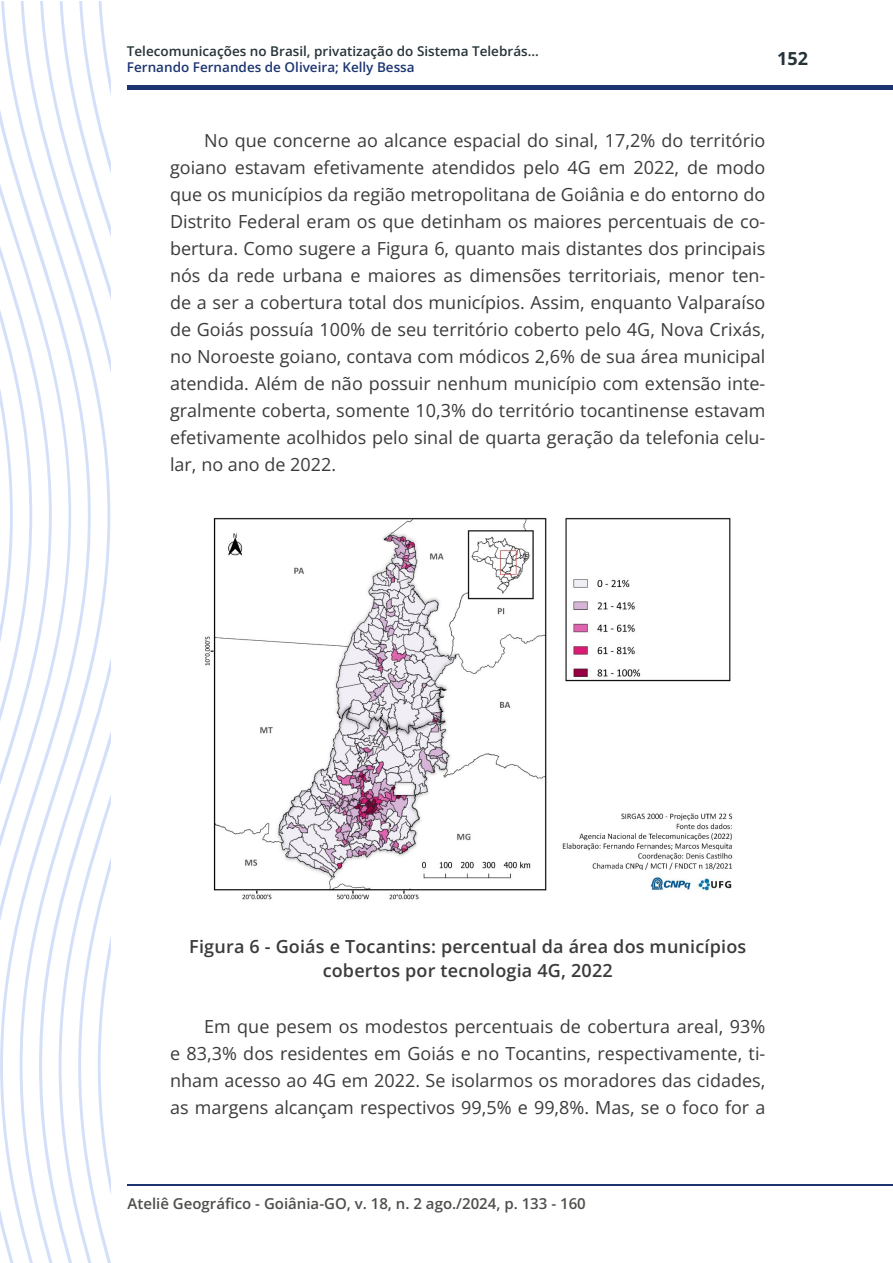
<style>
.page{position:relative;width:893px;height:1263px;background:#fff}
.page>*{position:absolute;margin:0;border:0;box-sizing:border-box;transform-origin:0 0}
.t1{font:18px/27px "Open Sans";color:#3c3b3b;text-align:justify}
.t2{font:600 18px/24px "Open Sans";letter-spacing:.01em;color:#3c3b3b;text-align:center}
.t3{font:700 18px "Open Sans";color:#263338}
.t4{font:600 15px "Open Sans";color:#4c4f4a}
.t5{font:600 13.5px "Open Sans";color:#263338}
.t6{font:600 13.5px "Open Sans";color:#1c3571}
</style>
<div class="page">
<hr style="left:128px;top:85px;width:765px;height:4px;background:#1c3571">
<hr style="left:128px;top:1184px;width:765px;height:1px;background:#1c3571">
<svg style="left:91px;top:2px;width:19px;height:1261px"></svg>
<svg style="left:71px;top:2px;width:20px;height:1261px"></svg>
<svg style="left:52px;top:2px;width:19px;height:1261px"></svg>
<svg style="left:32px;top:2px;width:20px;height:1261px"></svg>
<svg style="left:0;top:2px;width:32px;height:1261px"></svg>
<img style="left:204px;top:517px;width:529px;height:383px">
<p class="t5" style="left:127px;top:41px;width:413px">Telecomunicações no Brasil, privatização do Sistema Telebrás...</p>
<p class="t6" style="left:127px;top:58px;width:289px">Fernando Fernandes de Oliveira; Kelly Bessa</p>
<p class="t3" style="left:777px;top:46px;width:32px">152</p>
<p class="t1" style="left:170px;top:126px;width:597px;text-indent:34px">No que concerne ao alcance espacial do sinal, 17,2% do território goiano estavam efetivamente atendidos pelo 4G em 2022, de modo que os municípios da região metropolitana de Goiânia e do entorno do Distrito Federal eram os que detinham os maiores percentuais de co&shy;bertura. Como sugere a Figura 6, quanto mais distantes dos principais nós da rede urbana e maiores as dimensões territoriais, menor ten&shy;de a ser a cobertura total dos municípios. Assim, enquanto Valparaíso de Goiás possuía 100% de seu território coberto pelo 4G, Nova Crixás, no Noroeste goiano, contava com módicos 2,6% de sua área municipal atendida. Além de não possuir nenhum município com extensão inte&shy;gralmente coberta, somente 10,3% do território tocantinense estavam efetivamente acolhidos pelo sinal de quarta geração da telefonia celu&shy;lar, no ano de 2022.</p>
<p class="t2" style="left:189px;top:934px;width:558px">Figura 6 - Goiás e Tocantins: percentual da área dos municípios cobertos por tecnologia 4G, 2022</p>
<p class="t1" style="left:170px;top:1013px;width:597px;text-indent:34px">Em que pesem os modestos percentuais de cobertura areal, 93% e 83,3% dos residentes em Goiás e no Tocantins, respectivamente, ti&shy;nham acesso ao 4G em 2022. Se isolarmos os moradores das cidades, as margens alcançam respectivos 99,5% e 99,8%. Mas, se o foco for a</p>
<p class="t4" style="left:128px;top:1193px;width:460px">Ateliê Geográfico - Goiânia-GO, v. 18, n. 2 ago./2024, p. 133 - 160</p>
</div>
